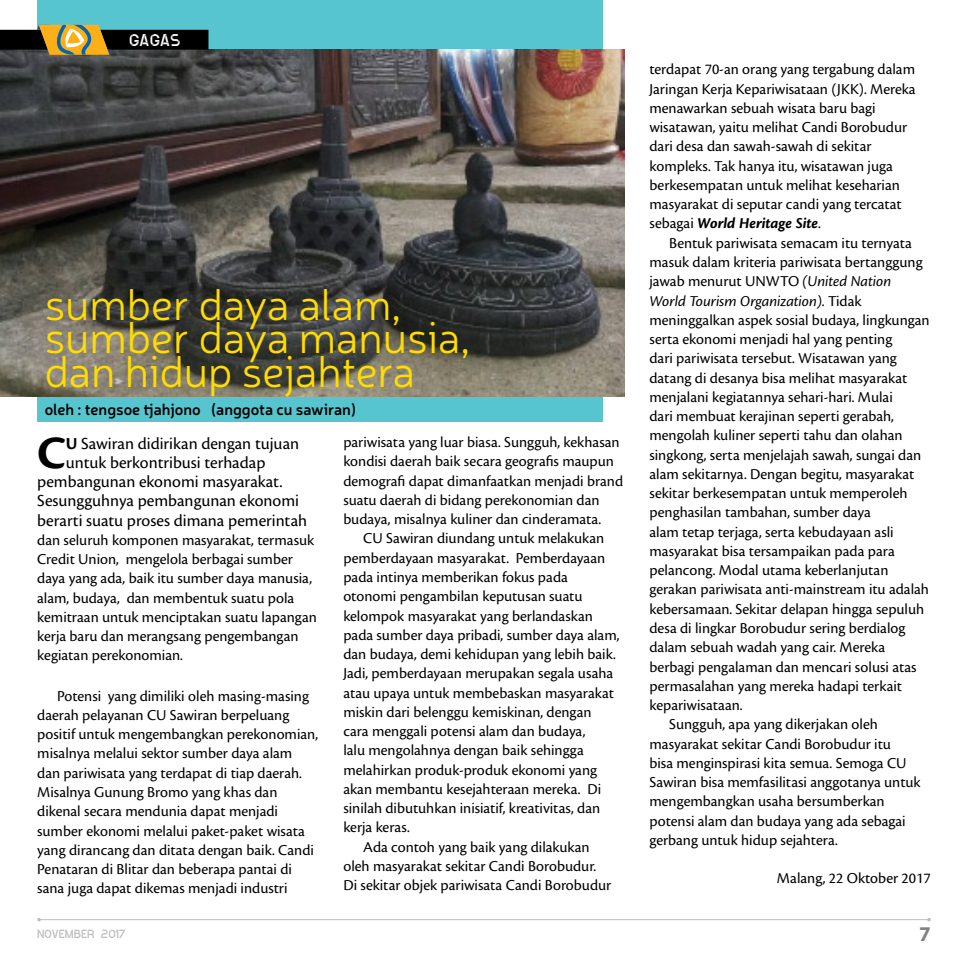
<style>
.page{position:relative;width:968px;height:968px;background:#fff}
.page>*{position:absolute;margin:0;border:0;box-sizing:border-box;transform-origin:0 0}
.paragraf_awal{font:700 48.12px "Cronos Pro";color:#000}
.Judul{font:300 43.75px "Neris";color:#fd0}
.paragraf_awal-2{font:17.5px "Cronos Pro";color:#000}
.t1{font:17.5px "ideoma SPRAY";color:#fff}
.paragraf_isi{font:15.75px/19.2px "Cronos Pro";color:#000}
.paragraf_awal-3{font:15.75px/19.2px "Cronos Pro";color:#000}
.Judul-2{font:600 15.75px "Neris";color:#000}
.t2{font:12.25px "ideoma SPRAY";color:#bcbdbf}
.s1{font-weight:700}
.s2{font-weight:700;font-style:italic}
.s3{font-style:italic}
</style>
<div class="page">
<div style="left:37px;top:0;width:566px;height:422px;background:#56c5cf"></div>
<img style="left:0;top:50px;width:624px;height:346px">
<svg style="left:0;top:25px;width:208px;height:30px;background:#545135"></svg>
<hr style="left:39px;top:919px;width:889px;height:1px;background:#bcbdbf">
<p class="t1" style="left:129px;top:30px;width:53px">GAGAS</p>
<p class="Judul" style="left:45px;top:277px;width:358px">sumber daya alam,</p>
<p class="Judul" style="left:45px;top:310px;width:427px">sumber daya manusia,</p>
<p class="Judul" style="left:45px;top:343px;width:371px">dan hidup sejahtera</p>
<p class="Judul-2" style="left:45px;top:398px;width:313px">oleh : tengsoe tjahjono (anggota cu sawiran)</p>
<p class="paragraf_awal" style="left:37px;top:425px;width:30px">C</p>
<p class="paragraf_awal-2" style="left:66px;top:433px;width:235px"><span class="s1">U</span> Sawiran didirikan dengan tujuan</p>
<p class="paragraf_awal-2" style="left:66px;top:452px;width:201px">untuk berkontribusi terhadap</p>
<p class="paragraf_awal-2" style="left:37px;top:471px;width:247px">pembangunan ekonomi masyarakat.</p>
<p class="paragraf_awal-2" style="left:37px;top:490px;width:263px">Sesungguhnya pembangunan ekonomi</p>
<p class="paragraf_awal-2" style="left:37px;top:510px;width:271px">berarti suatu proses dimana pemerintah</p>
<p class="paragraf_awal-3" style="left:37px;top:530px;width:281px">dan seluruh komponen masyarakat, termasuk Credit Union, mengelola berbagai sumber daya yang ada, baik itu sumber daya manusia, alam, budaya, dan membentuk suatu pola kemitraan untuk menciptakan suatu lapangan kerja baru dan merangsang pengembangan kegiatan perekonomian.</p>
<p class="paragraf_isi" style="left:37px;top:686px;width:282px;text-indent:20px">Potensi yang dimiliki oleh masing-masing daerah pelayanan CU Sawiran berpeluang positif untuk mengembangkan perekonomian, misalnya melalui sektor sumber daya alam dan pariwisata yang terdapat di tiap daerah.<br>Misalnya Gunung Bromo yang khas dan dikenal secara mendunia dapat menjadi sumber ekonomi melalui paket-paket wisata yang dirancang dan ditata dengan baik. Candi Penataran di Blitar dan beberapa pantai di sana juga dapat dikemas menjadi industri</p>
<p class="t2" style="left:37px;top:925px;width:90px">NOVEMBER 2017</p>
<p class="paragraf_isi" style="left:343px;top:432px;width:281px">pariwisata yang luar biasa. Sungguh, kekhasan kondisi daerah baik secara geografis maupun demografi dapat dimanfaatkan menjadi brand suatu daerah di bidang perekonomian dan budaya, misalnya kuliner dan cinderamata.</p>
<p class="paragraf_isi" style="left:343px;top:529px;width:277px;text-indent:20px">CU Sawiran diundang untuk melakukan pemberdayaan masyarakat. Pemberdayaan pada intinya memberikan fokus pada otonomi pengambilan keputusan suatu kelompok masyarakat yang berlandaskan pada sumber daya pribadi, sumber daya alam, dan budaya, demi kehidupan yang lebih baik.<br>Jadi, pemberdayaan merupakan segala usaha atau upaya untuk membebaskan masyarakat miskin dari belenggu kemiskinan, dengan cara menggali potensi alam dan budaya,<br>lalu mengolahnya dengan baik sehingga melahirkan produk-produk ekonomi yang akan membantu kesejahteraan mereka. Di sinilah dibutuhkan inisiatif, kreativitas, dan kerja keras.</p>
<p class="paragraf_isi" style="left:343px;top:837px;width:269px;text-indent:20px">Ada contoh yang baik yang dilakukan oleh masyarakat sekitar Candi Borobudur.<br>Di sekitar objek pariwisata Candi Borobudur</p>
<p class="paragraf_isi" style="left:649px;top:60px;width:268px">terdapat 70-an orang yang tergabung dalam Jaringan Kerja Kepariwisataan (JKK). Mereka menawarkan sebuah wisata baru bagi wisatawan, yaitu melihat Candi Borobudur dari desa dan sawah-sawah di sekitar kompleks. Tak hanya itu, wisatawan juga berkesempatan untuk melihat keseharian masyarakat di seputar candi yang tercatat sebagai <span class="s2">World Heritage Site</span>.</p>
<p class="paragraf_isi" style="left:649px;top:233px;width:282px;text-indent:20px">Bentuk pariwisata semacam itu ternyata masuk dalam kriteria pariwisata bertanggung jawab menurut UNWTO <span class="s3">(United Nation World Tourism Organization)</span>. Tidak meninggalkan aspek sosial budaya, lingkungan serta ekonomi menjadi hal yang penting<br>dari pariwisata tersebut. Wisatawan yang datang di desanya bisa melihat masyarakat menjalani kegiatannya sehari-hari. Mulai<br>dari membuat kerajinan seperti gerabah, mengolah kuliner seperti tahu dan olahan singkong, serta menjelajah sawah, sungai dan alam sekitarnya. Dengan begitu, masyarakat sekitar berkesempatan untuk memperoleh penghasilan tambahan, sumber daya<br>alam tetap terjaga, serta kebudayaan asli masyarakat bisa tersampaikan pada para pelancong. Modal utama keberlanjutan gerakan pariwisata anti-mainstream itu adalah kebersamaan. Sekitar delapan hingga sepuluh desa di lingkar Borobudur sering berdialog dalam sebuah wadah yang cair. Mereka berbagi pengalaman dan mencari solusi atas permasalahan yang mereka hadapi terkait kepariwisataan.</p>
<p class="paragraf_isi" style="left:649px;top:714px;width:272px;text-indent:20px">Sungguh, apa yang dikerjakan oleh masyarakat sekitar Candi Borobudur itu<br>bisa menginspirasi kita semua. Semoga CU Sawiran bisa memfasilitasi anggotanya untuk mengembangkan usaha bersumberkan potensi alam dan budaya yang ada sebagai gerbang untuk hidup sejahtera.</p>
<p class="paragraf_isi" style="left:776px;top:868px;width:155px">Malang, 22 Oktober 2017</p>
</div>
